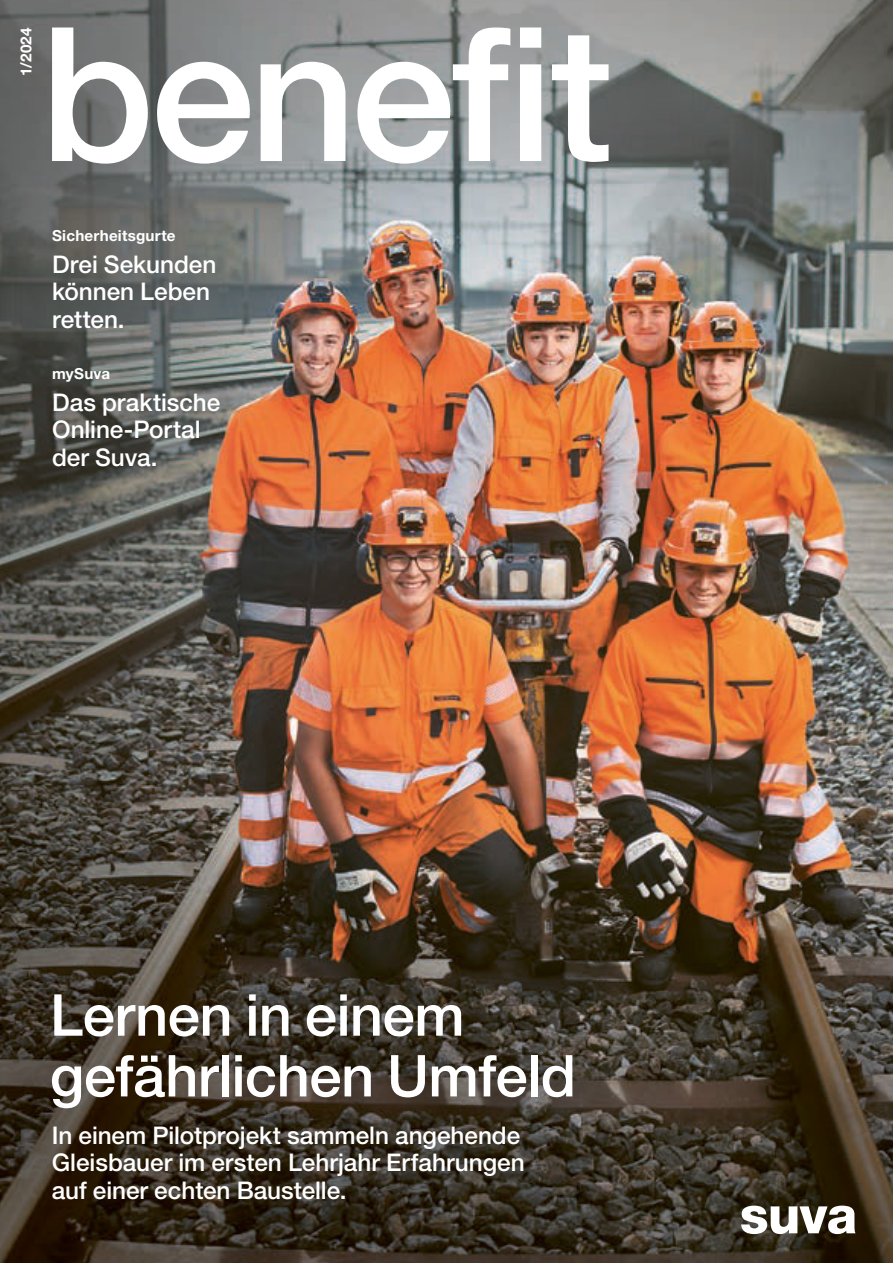
<style>
.page{position:relative;width:893px;height:1263px;background:#fff}
.page>*{position:absolute;margin:0;border:0;box-sizing:border-box;transform-origin:0 0}
.t1{font:500 57.9px/60.8px "Helvetica Neue LT Std";letter-spacing:-.01em;color:#fff}
.t2{font:500 24.3px/27.5px "Helvetica Neue LT Std";color:#fff}
.t3{font:700 15.15px "Helvetica Neue LT Std";letter-spacing:.015em;color:#fff}
</style>
<div class="page">
<img style="left:0;top:0;width:893px;height:1263px">
<svg style="left:52px;top:28px;width:557px;height:136px"></svg>
<svg style="left:741px;top:1205px;width:114px;height:29px"></svg>
<p class="t3" style="left:17px;top:76px;width:50px;rotate:-90deg">1/2024</p>
<p class="t3" style="left:52px;top:226px;width:125px">Sicherheitsgurte</p>
<p class="t2" style="left:52px;top:250px;width:166px">Drei Sekunden können Leben retten.</p>
<p class="t3" style="left:52px;top:365px;width:60px">mySuva</p>
<p class="t2" style="left:52px;top:388px;width:170px">Das praktische<br>Online-Portal der Suva.</p>
<h1 class="t1" style="left:50px;top:984px;width:528px">Lernen in einem gefährlichen Umfeld</h1>
<p class="t2" style="left:52px;top:1121px;width:474px">In einem Pilotprojekt sammeln angehende<br>Gleisbauer im ersten Lehrjahr Erfahrungen auf einer echten Baustelle.</p>
</div>
